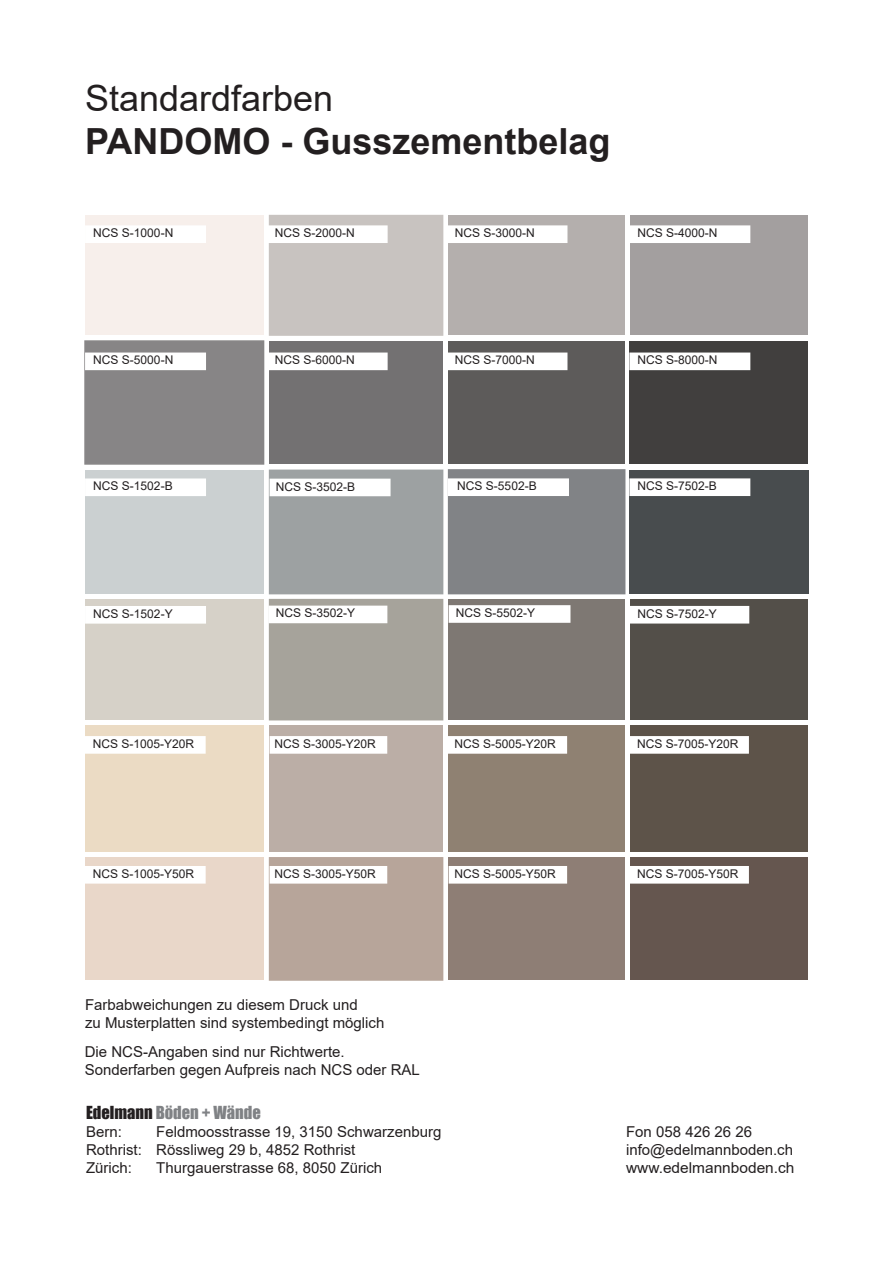
<style>
.page{position:relative;width:893px;height:1263px;background:#fff}
.page>*{position:absolute;margin:0;border:0;box-sizing:border-box;transform-origin:0 0}
.t1{font:700 36px "Arial";color:#231f20}
.t2{font:36px "Arial";color:#231f20}
.t3{font:16.5px "Impact";color:#808285}
.t4{font:15px "Arial";color:#231f20}
.t5{font:12px "Arial";color:#231f20}
.s1{color:#231f20}
</style>
<div class="page">
<div style="left:85px;top:470px;width:179px;height:124px;background:#cbd0d1"></div>
<div style="left:448px;top:469px;width:177px;height:125px;background:#818386;border:2px solid #818386"></div>
<div style="left:85px;top:726px;width:179px;height:126px;background:#ebdbc4"></div>
<div style="left:631px;top:600px;width:177px;height:120px;background:#534f49"></div>
<div style="left:449px;top:600px;width:176px;height:120px;background:#7e7873"></div>
<div style="left:269px;top:599px;width:174px;height:121px;background:#a6a39b"></div>
<div style="left:85px;top:600px;width:179px;height:120px;background:#d6d1c8"></div>
<div style="left:270px;top:341px;width:173px;height:123px;background:#737172"></div>
<div style="left:269px;top:470px;width:174px;height:124px;background:#9da1a2"></div>
<div style="left:85px;top:216px;width:179px;height:119px;background:#f7efeb"></div>
<div style="left:269px;top:215px;width:174px;height:121px;background:#c8c3c0"></div>
<div style="left:85px;top:858px;width:179px;height:122px;background:#e9d7c9"></div>
<div style="left:449px;top:216px;width:176px;height:119px;background:#b4afad"></div>
<div style="left:270px;top:726px;width:173px;height:126px;background:#bbaea6"></div>
<div style="left:269px;top:857px;width:174px;height:124px;background:#b7a59a;border:2px solid #b7a59a"></div>
<div style="left:631px;top:216px;width:177px;height:119px;background:#a39f9f"></div>
<div style="left:84px;top:340px;width:180px;height:125px;background:#878586;border:2px solid #878586"></div>
<div style="left:449px;top:726px;width:176px;height:126px;background:#8f8172"></div>
<div style="left:449px;top:858px;width:176px;height:122px;background:#8e7e75"></div>
<div style="left:449px;top:341px;width:176px;height:123px;background:#5d5b5a"></div>
<div style="left:631px;top:726px;width:177px;height:126px;background:#5d5349"></div>
<div style="left:631px;top:858px;width:177px;height:122px;background:#65564f"></div>
<div style="left:629px;top:341px;width:179px;height:123px;background:#413f3e"></div>
<div style="left:85px;top:352px;width:121px;height:18px;background:#fff"></div>
<div style="left:267px;top:352px;width:121px;height:18px;background:#fff"></div>
<div style="left:446px;top:352px;width:121px;height:18px;background:#fff"></div>
<div style="left:629px;top:352px;width:121px;height:18px;background:#fff"></div>
<div style="left:85px;top:225px;width:121px;height:18px;background:#fff"></div>
<div style="left:267px;top:225px;width:121px;height:18px;background:#fff"></div>
<div style="left:446px;top:225px;width:121px;height:18px;background:#fff"></div>
<div style="left:629px;top:225px;width:121px;height:18px;background:#fff"></div>
<div style="left:85px;top:866px;width:121px;height:18px;background:#fff"></div>
<div style="left:270px;top:866px;width:117px;height:18px;background:#fff"></div>
<div style="left:449px;top:866px;width:118px;height:18px;background:#fff"></div>
<div style="left:630px;top:866px;width:119px;height:18px;background:#fff"></div>
<div style="left:85px;top:736px;width:121px;height:18px;background:#fff"></div>
<div style="left:270px;top:736px;width:117px;height:18px;background:#fff"></div>
<div style="left:446px;top:736px;width:121px;height:18px;background:#fff"></div>
<div style="left:630px;top:736px;width:119px;height:18px;background:#fff;border:6px solid #fff"></div>
<div style="left:85px;top:478px;width:121px;height:18px;background:#fff"></div>
<div style="left:85px;top:606px;width:121px;height:18px;background:#fff"></div>
<div style="left:629px;top:470px;width:179px;height:124px;background:#484c4e"></div>
<div style="left:629px;top:478px;width:121px;height:18px;background:#fff"></div>
<div style="left:630px;top:606px;width:119px;height:17px;background:#fff"></div>
<div style="left:270px;top:479px;width:121px;height:17px;background:#fff"></div>
<div style="left:269px;top:606px;width:118px;height:17px;background:#fff"></div>
<div style="left:448px;top:478px;width:121px;height:18px;background:#fff"></div>
<div style="left:449px;top:605px;width:121px;height:18px;background:#fff;border:6px solid #fff"></div>
<p class="t2" style="left:85px;top:74px;width:250px">Standardfarben</p>
<p class="t1" style="left:85px;top:116px;width:527px">PANDOMO - Gusszementbelag</p>
<p class="t5" style="left:93px;top:225px;width:82px">NCS S-1000-N</p>
<p class="t5" style="left:275px;top:225px;width:82px">NCS S-2000-N</p>
<p class="t5" style="left:455px;top:225px;width:82px">NCS S-3000-N</p>
<p class="t5" style="left:638px;top:225px;width:82px">NCS S-4000-N</p>
<p class="t5" style="left:93px;top:352px;width:82px">NCS S-5000-N</p>
<p class="t5" style="left:275px;top:352px;width:82px">NCS S-6000-N</p>
<p class="t5" style="left:455px;top:352px;width:82px">NCS S-7000-N</p>
<p class="t5" style="left:638px;top:352px;width:82px">NCS S-8000-N</p>
<p class="t5" style="left:93px;top:478px;width:81px">NCS S-1502-B</p>
<p class="t5" style="left:93px;top:605px;width:81px">NCS S-1502-Y</p>
<p class="t5" style="left:276px;top:478px;width:81px">NCS S-3502-B</p>
<p class="t5" style="left:276px;top:605px;width:81px">NCS S-3502-Y</p>
<p class="t5" style="left:457px;top:478px;width:81px">NCS S-5502-B</p>
<p class="t5" style="left:456px;top:605px;width:81px">NCS S-5502-Y</p>
<p class="t5" style="left:638px;top:478px;width:81px">NCS S-7502-B</p>
<p class="t5" style="left:638px;top:605px;width:81px">NCS S-7502-Y</p>
<p class="t5" style="left:93px;top:735px;width:103px">NCS S-1005-Y20R</p>
<p class="t5" style="left:274px;top:735px;width:103px">NCS S-3005-Y20R</p>
<p class="t5" style="left:454px;top:735px;width:103px">NCS S-5005-Y20R</p>
<p class="t5" style="left:637px;top:735px;width:103px">NCS S-7005-Y20R</p>
<p class="t5" style="left:93px;top:865px;width:103px">NCS S-1005-Y50R</p>
<p class="t5" style="left:274px;top:865px;width:103px">NCS S-3005-Y50R</p>
<p class="t5" style="left:454px;top:865px;width:103px">NCS S-5005-Y50R</p>
<p class="t5" style="left:637px;top:865px;width:103px">NCS S-7005-Y50R</p>
<p class="t4" style="left:85px;top:994px;width:274px">Farbabweichungen zu diesem Druck und</p>
<p class="t4" style="left:85px;top:1012px;width:301px">zu Musterplatten sind systembedingt möglich</p>
<p class="t4" style="left:85px;top:1041px;width:262px">Die NCS-Angaben sind nur Richtwerte.</p>
<p class="t4" style="left:85px;top:1059px;width:337px">Sonderfarben gegen Aufpreis nach NCS oder RAL</p>
<p class="t3" style="left:86px;top:1100px;width:176px"><span class="s1">Edelmann</span> Böden + Wände</p>
<p class="t4" style="left:86px;top:1121px;width:37px">Bern:</p>
<p class="t4" style="left:156px;top:1121px;width:287px">Feldmoosstrasse 19, 3150 Schwarzenburg</p>
<p class="t4" style="left:626px;top:1121px;width:127px">Fon 058 426 26 26</p>
<p class="t4" style="left:86px;top:1139px;width:271px">Rothrist: Rössliweg 29 b, 4852 Rothrist</p>
<p class="t4" style="left:626px;top:1139px;width:168px">info@edelmannboden.ch</p>
<p class="t4" style="left:86px;top:1157px;width:47px">Zürich:</p>
<p class="t4" style="left:156px;top:1157px;width:227px">Thurgauerstrasse 68, 8050 Zürich</p>
<p class="t4" style="left:626px;top:1157px;width:170px">www.edelmannboden.ch</p>
</div>
